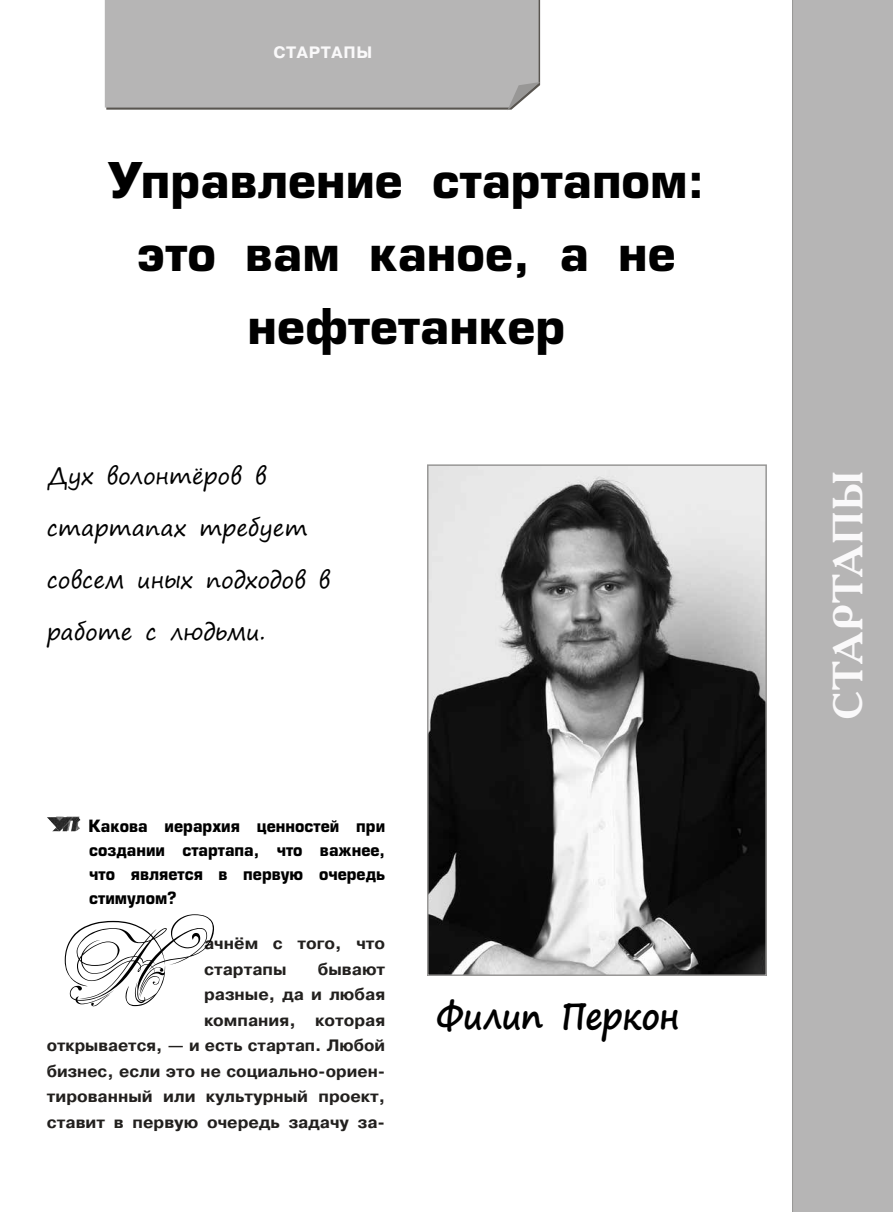
<style>
.page{position:relative;width:893px;height:1212px;background:#fff}
.page>*{position:absolute;margin:0;border:0;box-sizing:border-box;transform-origin:0 0}
.t1{font:500 90px "Venski Sad Two";color:#000}
.t2{font:700 48px/73.1px "Europe";color:#000;text-align:center}
.t3{font:700 42px "Academy C";letter-spacing:.015em;color:#faf9fa}
.t4{font:700 36px "Segoe Print";letter-spacing:-.02em;color:#000;scale:.92 1}
.t5{font:22.5px "Segoe Print";letter-spacing:-.005em;color:#000}
.t6{font:700 16.5px/25.5px "Pragmatica";color:#22201e}
.t7{font:700 16.5px/24px "Europe";color:#000;text-align:justify;scale:.95 1}
.t8{font:700 16.5px "Pragmatica";color:#faf9fa}
</style>
<div class="page">
<div style="left:793px;top:0;width:100px;height:1212px;background:#b6b5b5"></div>
<div style="left:105px;top:0;width:434px;height:108px;background:#b6b5b5"></div>
<hr style="left:792px;top:0;width:1px;height:1212px;background:#989796">
<svg style="left:507px;top:82px;width:33px;height:28px"></svg>
<img style="left:430px;top:467px;width:334px;height:506px">
<div style="left:427px;top:464px;width:340px;height:512px;border:2px solid #989796"></div>
<img style="left:47px;top:816px;width:34px;height:15px">
<p class="t8" style="left:273px;top:42px;width:100px">Стартапы</p>
<h2 class="t2" style="left:108px;top:144px;width:599px">Управление стартапом: это вам каное, а не нефтетанкер</h2>
<h3 class="t5" style="left:47px;top:455px;width:221px">Дух волонтёров в</h3>
<h3 class="t5" style="left:47px;top:508px;width:262px">стартапах требует</h3>
<h3 class="t5" style="left:47px;top:560px;width:285px">совсем иных подходов в</h3>
<h3 class="t5" style="left:47px;top:612px;width:220px">работе с людьми.</h3>
<p class="t7" style="left:89px;top:813px;width:314px">Какова иерархия ценностей при создании стартапа, что важнее, что является в первую очередь стимулом?</p>
<p class="t6" style="left:204px;top:931px;width:183px">ачнём с того, что стартапы</p>
<h1 class="t1" style="left:47px;top:916px;width:169px">Н</h1>
<p class="t6" style="left:47px;top:956px;width:340px;text-align:right">бывают<br>разные, да и любая<br>компания, которая<br>открывается, ― и есть стартап. Любой бизнес, если это не социально-ориен&shy;тированный или культурный проект, ставит в первую очередь задачу за-</p>
<h3 class="t4" style="left:436px;top:983px;width:266px">Филип Перкон</h3>
<h3 class="t3" style="left:821px;top:720px;width:251px;rotate:-90deg">Стартапы</h3>
</div>
